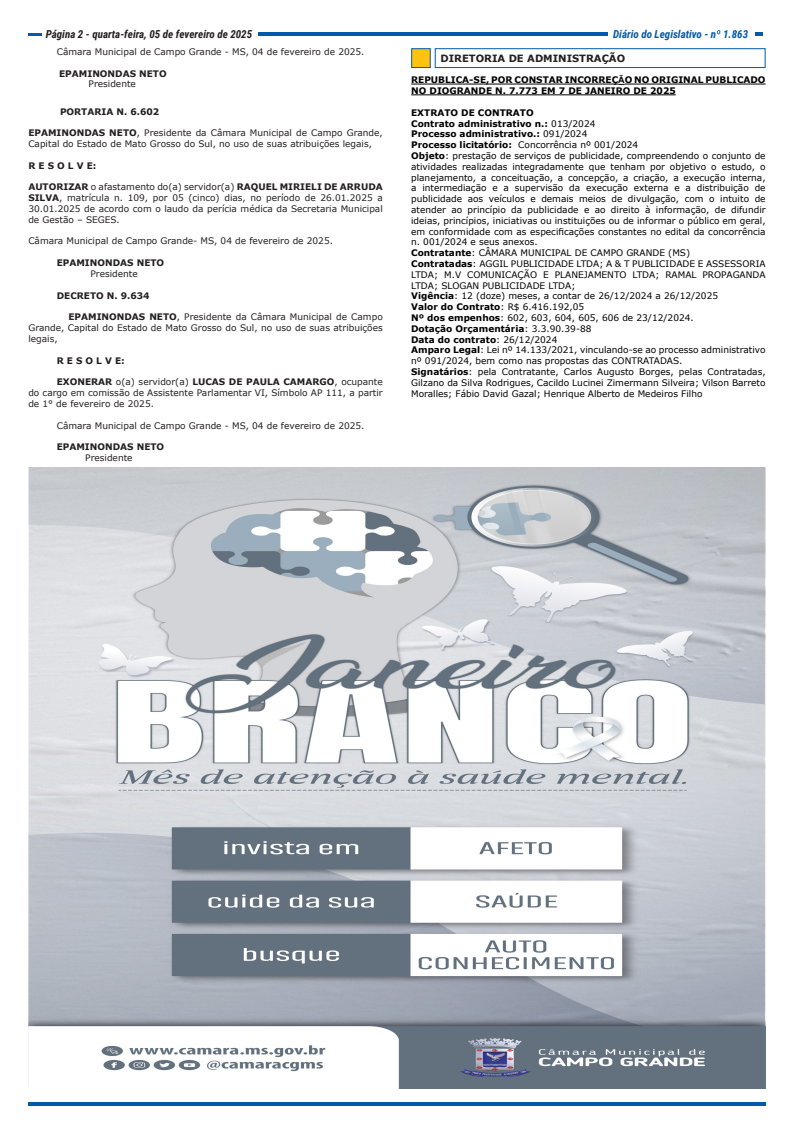
<style>
.page{position:relative;width:794px;height:1134px;background:#fff}
.page>*{position:absolute;margin:0;border:0;box-sizing:border-box;transform-origin:0 0}
.t1{font:italic 700 11px "Roboto Condensed";color:#231f20}
.t2{font:italic 700 11px "Roboto Condensed";color:#015aaa}
.Título_Seção{font:700 10px "Verdana";color:#231f20}
.t3{font:9px/10.8px "Verdana";color:#000;text-align:justify}
.t4{font:9px/10.8px "Verdana";color:#231f20;text-align:justify}
.t5{font:700 9px/10.8px "Verdana";color:#000}
.t6{font:700 9px "Verdana";color:#231f20}
.s1{font-weight:700}
.s2{font-family:"Arial"}
.s3{font-weight:400}
</style>
<div class="page">
<svg style="left:28px;top:33px;width:13px;height:3px"></svg>
<hr style="left:28px;top:1103px;width:737px;height:3px;background:#015aaa">
<svg style="left:755px;top:33px;width:8px;height:3px"></svg>
<hr style="left:259px;top:33px;width:349px;height:3px;background:#015aaa">
<hr style="left:411px;top:84px;width:207px;height:1px;background:#000">
<hr style="left:625px;top:84px;width:140px;height:1px;background:#000">
<hr style="left:411px;top:94px;width:265px;height:1px;background:#000">
<div style="left:411px;top:48px;width:20px;height:20px;background:#fec210;border:1px solid #015aaa"></div>
<div style="left:435px;top:48px;width:330px;height:20px;background:#fff;border:1px solid #015aaa"></div>
<img style="left:28px;top:468px;width:737px;height:621px">
<p class="t1" style="left:46px;top:26px;width:208px">Página 2 - quarta-feira, 05 de fevereiro de 2025</p>
<p class="t2" style="left:613px;top:26px;width:136px">Diário do Legislativo - nº 1.863</p>
<p class="t4" style="left:57px;top:46px;width:309px">Câmara Municipal de Campo Grande - MS, 04 de fevereiro de 2025.</p>
<p class="t6" style="left:59px;top:67px;width:109px">EPAMINONDAS NETO</p>
<p class="t4" style="left:89px;top:79px;width:49px">Presidente</p>
<p class="t6" style="left:60px;top:105px;width:101px">PORTARIA N. 6.602</p>
<p class="t4" style="left:28px;top:127px;width:356px"><span class="s1">EPAMINONDAS NETO</span>, Presidente da Câmara Municipal de Campo Grande,<br>Capital do Estado de Mato Grosso do Sul, no uso de suas atribuições legais,</p>
<p class="t6" style="left:28px;top:159px;width:70px">R E S O L V E:</p>
<p class="t4" style="left:28px;top:181px;width:356px"><span class="s1">AUTORIZAR</span> o afastamento do(a) servidor(a) <span class="s1">RAQUEL MIRIELI DE ARRUDA SILVA</span>, matrícula n. 109, por 05 (cinco) dias, no período de 26.01.2025 a 30.01.2025 de acordo com o laudo da perícia médica da Secretaria Municipal de Gestão – SEGES.</p>
<p class="t4" style="left:28px;top:235px;width:306px">Câmara Municipal de Campo Grande- MS, 04 de fevereiro de 2025.</p>
<p class="t6" style="left:57px;top:256px;width:109px">EPAMINONDAS NETO</p>
<p class="t4" style="left:90px;top:268px;width:49px">Presidente</p>
<p class="t6" style="left:57px;top:289px;width:94px">DECRETO N. 9.634</p>
<p class="t4" style="left:28px;top:312px;width:356px;text-indent:40px"><span class="s1">EPAMINONDAS NETO</span>, Presidente da Câmara Municipal de Campo Grande, Capital do Estado de Mato Grosso do Sul, no uso de suas atribuições legais,</p>
<p class="t6" style="left:57px;top:354px;width:70px">R E S O L V E:</p>
<p class="t4" style="left:28px;top:376px;width:356px;text-indent:28px"><span class="s1">EXONERAR</span> o(a) servidor(a) <span class="s1">LUCAS DE PAULA CAMARGO</span>, ocupante do cargo em comissão de Assistente Parlamentar VI, Símbolo AP 111, a partir de 1° de fevereiro de 2025.</p>
<p class="t4" style="left:57px;top:420px;width:309px">Câmara Municipal de Campo Grande - MS, 04 de fevereiro de 2025.</p>
<p class="t6" style="left:57px;top:440px;width:109px">EPAMINONDAS NETO</p>
<p class="t4" style="left:85px;top:452px;width:49px">Presidente</p>
<p class="Título_Seção" style="left:440px;top:51px;width:186px">DIRETORIA DE ADMINISTRAÇÃO</p>
<p class="t5" style="left:411px;top:75px;width:356px">REPUBLICA-SE, POR CONSTAR INCORREÇ<span class="s2">Ã</span>O NO ORIGINAL PUBLICADO<br>NO DIOGRANDE N. 7.773 EM 7 DE JANEIRO DE 2025</p>
<p class="t5" style="left:411px;top:107px;width:124px">EXTRATO DE CONTRATO</p>
<p class="t5" style="left:411px;top:118px;width:186px">Contrato administrativo n.: <span class="s3">013/2024</span></p>
<p class="t5" style="left:411px;top:129px;width:178px">Processo administrativo.: <span class="s3">091/2024</span></p>
<p class="t3" style="left:411px;top:139px;width:229px"><span class="s1">Processo licitatório:</span> Concorrência nº 001/2024</p>
<p class="t3" style="left:411px;top:150px;width:356px"><span class="s1">Objeto</span>: prestação de serviços de publicidade, compreendendo o conjunto de atividades realizadas integradamente que tenham por objetivo o estudo, o planejamento, a conceituação, a concepção, a criação, a execução interna, a intermediação e a supervisão da execução externa e a distribuição de publicidade aos veículos e demais meios de divulgação, com o intuito de atender ao princípio da publicidade e ao direito à informação, de difundir ideias, princípios, iniciativas ou instituições ou de informar o público em geral, em conformidade com as especificações constantes no edital da concorrência n. 001/2024 e seus anexos.</p>
<p class="t3" style="left:411px;top:247px;width:280px"><span class="s1">Contratante</span>: CÂMARA MUNICIPAL DE CAMPO GRANDE (MS)</p>
<p class="t3" style="left:411px;top:258px;width:356px"><span class="s1">Contratadas</span>: AGGIL PUBLICIDADE LTDA; A &amp; T PUBLICIDADE E ASSESSORIA LTDA; M.V COMUNICAÇÃO E PLANEJAMENTO LTDA; RAMAL PROPAGANDA LTDA; SLOGAN PUBLICIDADE LTDA;</p>
<p class="t3" style="left:411px;top:291px;width:308px"><span class="s1">Vigência</span>: 12 (doze) meses, a contar de 26/12/2024 a 26/12/2025</p>
<p class="t5" style="left:411px;top:301px;width:174px">Valor do Contrato<span class="s3">: R$ 6.416.192,05</span></p>
<p class="t3" style="left:411px;top:312px;width:284px"><span class="s1">Nº dos empenhos</span>: 602, 603, 604, 605, 606 de 23/12/2024.</p>
<p class="t5" style="left:411px;top:323px;width:182px">Dotação Orçamentária<span class="s3">: 3.3.90.39-88</span></p>
<p class="t5" style="left:411px;top:334px;width:148px">Data do contrato<span class="s3">: 26/12/2024</span></p>
<p class="t3" style="left:411px;top:345px;width:356px"><span class="s1">Amparo Legal</span>: Lei nº 14.133/2021, vinculando-se ao processo administrativo nº 091/2024, bem como nas propostas das CONTRATADAS.</p>
<p class="t3" style="left:411px;top:366px;width:356px"><span class="s1">Signatários</span>: pela Contratante, Carlos Augusto Borges, pelas Contratadas, Gilzano da Silva Rodrigues, Cacildo Lucinei Zimermann Silveira; Vilson Barreto Moralles; Fábio David Gazal; Henrique Alberto de Medeiros Filho</p>
</div>
